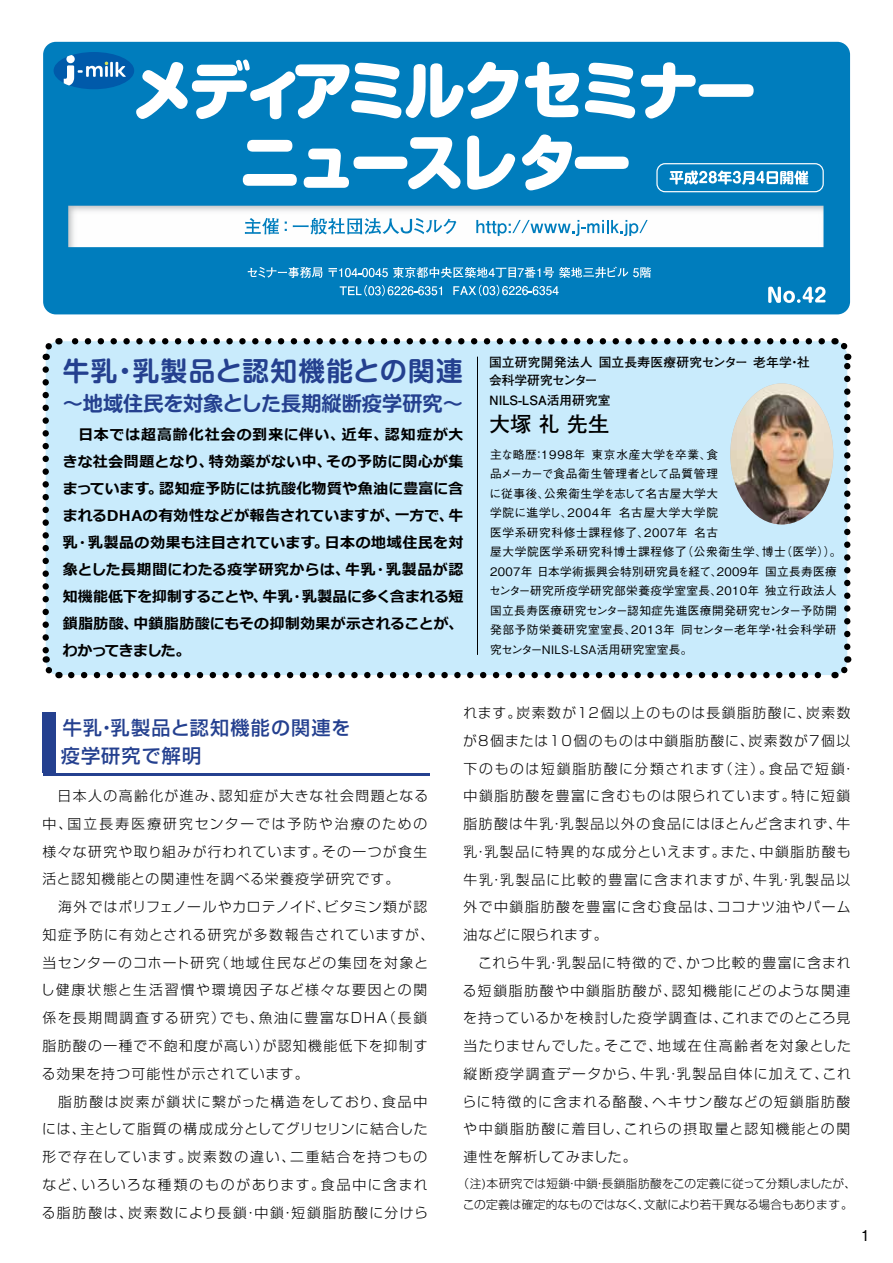
<style>
.page{position:relative;width:893px;height:1263px;background:#fff}
.page>*{position:absolute;margin:0;border:0;box-sizing:border-box;transform-origin:0 0}
.t1{font:700 26.55px "Shin M Go Pro De";letter-spacing:.05em;color:#24408f}
.t2{font:700 20.25px "Shin M Go Pro De";color:#24408f}
.t3{font:500 19.2px/27.8px "Shin Go Pr 5";letter-spacing:.06em;color:#24408f}
.t4{font:500 15px "Gothic BBB Pr 5";color:#000}
.t5{font:700 14.85px/27px "Meiryo";letter-spacing:.02em;color:#000}
.t6{font:300 13.8px/27.8px "Shin Go Pr 5";letter-spacing:.1em;color:#000}
.t7{font:700 12.75px/18px "Futo Go B101 Pr 5";color:#000}
.t8{font:500 11.7px/19.5px "Gothic BBB Pr 5";letter-spacing:.035em;color:#000}
.t9{font:300 11.7px/21px "Shin Go Pr 5";letter-spacing:.005em;color:#000;text-align:center}
</style>
<div class="page">
<div style="left:46px;top:341px;width:801px;height:334px;background:#c9ebfc"></div>
<svg style="left:71px;top:672px;width:757px;height:6px"></svg>
<svg style="left:65px;top:338px;width:757px;height:6px"></svg>
<svg style="left:42px;top:369px;width:20px;height:310px;background:#b5cedb"></svg>
<svg style="left:834px;top:656px;width:18px;height:23px"></svg>
<svg style="left:831px;top:338px;width:21px;height:309px"></svg>
<svg style="left:42px;top:338px;width:17px;height:22px"></svg>
<svg style="left:43px;top:42px;width:807px;height:272px;background:#2991c6"></svg>
<svg style="left:136px;top:60px;width:382px;height:59px"></svg>
<svg style="left:525px;top:62px;width:54px;height:55px"></svg>
<svg style="left:585px;top:63px;width:50px;height:55px"></svg>
<svg style="left:641px;top:62px;width:55px;height:56px"></svg>
<div style="left:698px;top:84px;width:56px;height:13px;background:#fff;border-radius:6px"></div>
<svg style="left:243px;top:140px;width:54px;height:46px"></svg>
<svg style="left:304px;top:149px;width:45px;height:39px"></svg>
<div style="left:353px;top:157px;width:54px;height:12px;background:#fff;border-radius:6px"></div>
<svg style="left:408px;top:137px;width:53px;height:52px"></svg>
<svg style="left:467px;top:136px;width:48px;height:54px"></svg>
<svg style="left:522px;top:134px;width:50px;height:56px"></svg>
<div style="left:575px;top:157px;width:54px;height:12px;background:#fff;border-radius:6px"></div>
<svg style="left:245px;top:218px;width:34px;height:16px"></svg>
<svg style="left:285px;top:222px;width:2px;height:9px"></svg>
<svg style="left:293px;top:218px;width:163px;height:16px"></svg>
<svg style="left:476px;top:220px;width:172px;height:16px"></svg>
<svg style="left:248px;top:267px;width:74px;height:11px"></svg>
<svg style="left:329px;top:267px;width:322px;height:11px;background:#52a6d2"></svg>
<svg style="left:453px;top:285px;width:106px;height:11px"></svg>
<div style="left:656px;top:163px;width:168px;height:29px;border:1px solid #fff;border-radius:8px"></div>
<div style="left:54px;top:52px;width:80px;height:37px;background:#005aaa;border-radius:50%"></div>
<hr style="left:110px;top:62px;width:3px;height:15px;background:#fff">
<svg style="left:116px;top:62px;width:10px;height:15px"></svg>
<svg style="left:64px;top:55px;width:44px;height:30px"></svg>
<svg style="left:669px;top:170px;width:139px;height:15px"></svg>
<svg style="left:768px;top:287px;width:58px;height:16px"></svg>
<svg style="left:340px;top:285px;width:102px;height:11px"></svg>
<img style="left:730px;top:383px;width:103px;height:141px">
<hr style="left:477px;top:357px;width:1px;height:298px;background:#000">
<div style="left:43px;top:712px;width:13px;height:61px;background:#24408f"></div>
<hr style="left:43px;top:773px;width:386px;height:2px;background:#24408f">
<p class="t7" style="left:489px;top:353px;width:322px">国立研究開発法人 国立長寿医療研究センター 老年学・社会科学研究センター</p>
<p class="t7" style="left:489px;top:390px;width:123px">NILS-LSA活用研究室</p>
<p class="t5" style="left:63px;top:421px;width:548px">　日本では超高齢化社会の到来に伴い、近年、認知症が大 <sup>大塚</sup> <sup>礼</sup> <sup>先生</sup>きな社会問題となり、特効薬がない中、その予防に関心が集<br>まっています。認知症予防には抗酸化物質や魚油に豊富に含<br>まれるDHAの有効性などが報告されていますが、一方で、牛<br>乳・乳製品の効果も注目されています。日本の地域住民を対<br>象とした長期間にわたる疫学研究からは、牛乳・乳製品が認<br>知機能低下を抑制することや、牛乳・乳製品に多く含まれる短<br>鎖脂肪酸、中鎖脂肪酸にもその抑制効果が示されることが、<br>わかってきました。</p>
<h1 class="t1" style="left:63px;top:349px;width:401px">牛乳・乳製品と認知機能との関連</h1>
<h2 class="t2" style="left:63px;top:387px;width:401px">～地域住民を対象とした長期縦断疫学研究～</h2>
<p class="t8" style="left:489px;top:444px;width:354px">主な略歴：1998年 東京水産大学を卒業、食<br>品メーカーで食品衛生管理者として品質管理<br>に従事後、公衆衛生学を志して名古屋大学大<br>学院に進学し、2004年 名古屋大学大学院<br>医学系研究科修士課程修了、2007年 名古<br>屋大学院医学系研究科博士課程修了（公衆衛生学、博士（医学））。<br>2007年 日本学術振興会特別研究員を経て、2009年 国立長寿医療センター研究所疫学研究部栄養疫学室室長、2010年 独立行政法人国立長寿医療研究センター認知症先進医療開発研究センター予防開発部予防栄養研究室室長、2013年 同センター老年学・社会科学研究センターNILS-LSA活用研究室室長。</p>
<h3 class="t3" style="left:46px;top:712px;width:306px;text-indent:17px">牛乳・乳製品と認知機能の関連を　疫学研究で解明</h3>
<p class="t6" style="left:41px;top:781px;width:395px">　日本人の高齢化が進み、認知症が大きな社会問題となる中、国立長寿医療研究センターでは予防や治療のための様々な研究や取り組みが行われています。その一つが食生活と認知機能との関連性を調べる栄養疫学研究です。<br>　海外ではポリフェノールやカロテノイド、ビタミン類が認知症予防に有効とされる研究が多数報告されていますが、当センターのコホート研究（地域住民などの集団を対象とし健康状態と生活習慣や環境因子など様々な要因との関係を長期間調査する研究）でも、魚油に豊富なDHA（長鎖脂肪酸の一種で不飽和度が高い）が認知機能低下を抑制する効果を持つ可能性が示されています。<br>　脂肪酸は炭素が鎖状に繋がった構造をしており、食品中には、主として脂質の構成成分としてグリセリンに結合した形で存在しています。炭素数の違い、二重結合を持つものなど、いろいろな種類のものがあります。食品中に含まれる脂肪酸は、炭素数により長鎖・中鎖・短鎖脂肪酸に分けら</p>
<p class="t6" style="left:462px;top:698px;width:395px">れます。炭素数が１２個以上のものは長鎖脂肪酸に、炭素数が8個または10個のものは中鎖脂肪酸に、炭素数が7個以下のものは短鎖脂肪酸に分類されます（注）。食品で短鎖・中鎖脂肪酸を豊富に含むものは限られています。特に短鎖脂肪酸は牛乳・乳製品以外の食品にはほとんど含まれず、牛乳・乳製品に特異的な成分といえます。また、中鎖脂肪酸も牛乳・乳製品に比較的豊富に含まれますが、牛乳・乳製品以外で中鎖脂肪酸を豊富に含む食品は、ココナツ油やパーム油などに限られます。<br>　これら牛乳・乳製品に特徴的で、かつ比較的豊富に含まれる短鎖脂肪酸や中鎖脂肪酸が、認知機能にどのような関連を持っているかを検討した疫学調査は、これまでのところ見当たりませんでした。そこで、地域在住高齢者を対象とした縦断疫学調査データから、牛乳・乳製品自体に加えて、これらに特徴的に含まれる酪酸、ヘキサン酸などの短鎖脂肪酸や中鎖脂肪酸に着目し、これらの摂取量と認知機能との関連性を解析してみました。</p>
<p class="t9" style="left:458px;top:1172px;width:400px">（注)本研究では短鎖・中鎖・長鎖脂肪酸をこの定義に従って分類しましたが、この定義は確定的なものではなく、文献により若干異なる場合もあります。</p>
<p class="t4" style="left:861px;top:1223px;width:11px">1</p>
</div>
